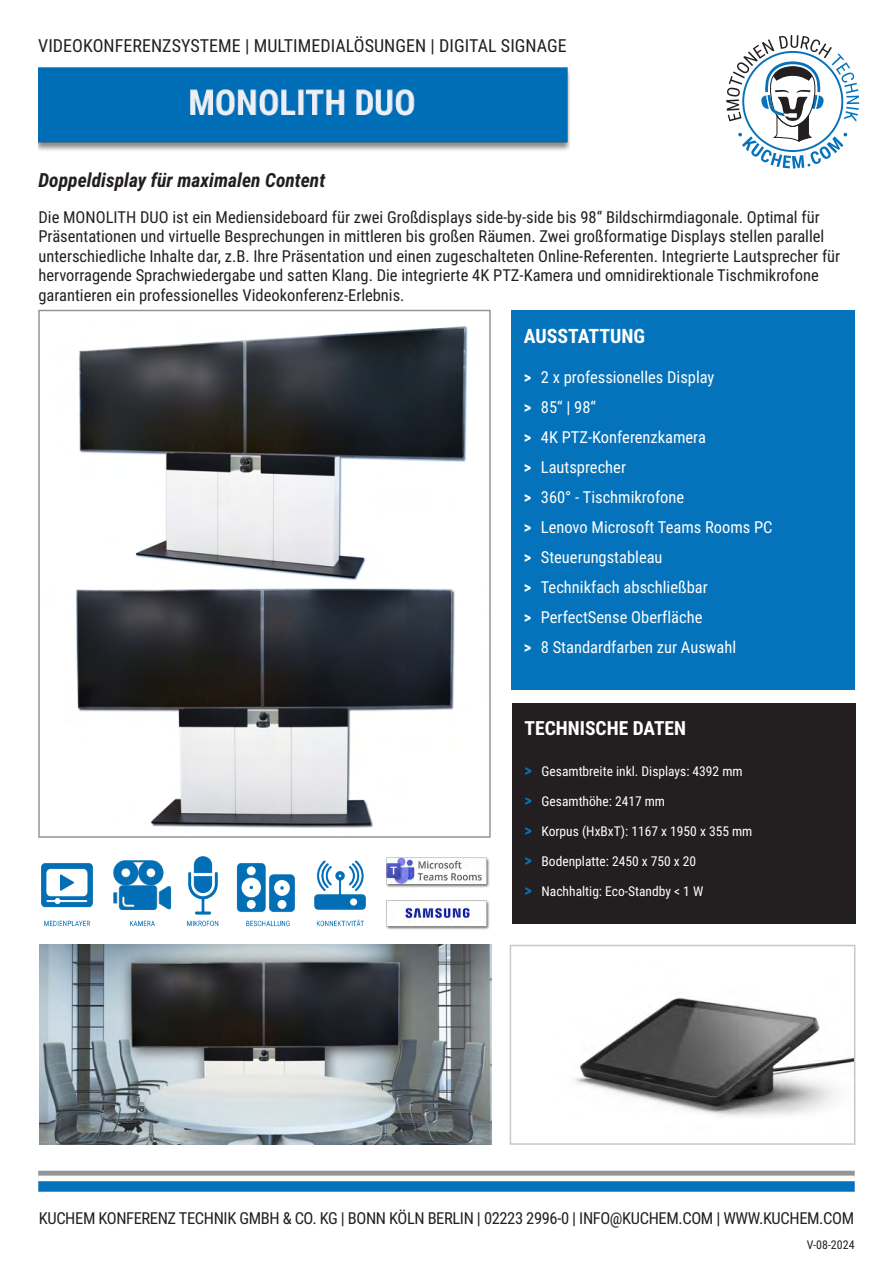
<style>
.page{position:relative;width:893px;height:1263px;background:#fff}
.page>*{position:absolute;margin:0;border:0;box-sizing:border-box;transform-origin:0 0}
.t1{font:700 19.8px "Roboto Condensed";color:#fff}
.t2{font:italic 700 19.5px "Roboto Condensed";color:#231f20}
.t3{font:700 19.5px "Roboto Condensed";color:#fff}
.t4{font:18px "Roboto Condensed";letter-spacing:.005em;color:#231f20}
.t5{font:16.5px/19.5px "Roboto Condensed";color:#231f20}
.t6{font:16.5px "Roboto Condensed";color:#fff}
.t7{font:16.5px "Roboto Condensed";letter-spacing:-.025em;color:#231f20}
.t8{font:13.5px "Roboto Condensed";color:#fff}
.t9{font:12px "Roboto Condensed";color:#231f20}
.s1{font-weight:700}
.s2{font-weight:700;font-size:16.5px;color:#0573bb}
</style>
<div class="page">
<div style="left:511px;top:310px;width:344px;height:380px;background:#0573bb"></div>
<div style="left:512px;top:703px;width:343px;height:220px;background:#231f20"></div>
<div style="left:38px;top:1171px;width:817px;height:7px;background:#929595"></div>
<div style="left:38px;top:1175px;width:817px;height:6px;background:#fff"></div>
<div style="left:38px;top:1181px;width:817px;height:11px;background:#0573bb"></div>
<img style="left:76px;top:588px;width:379px;height:240px">
<div style="left:38px;top:310px;width:453px;height:528px;border:2px solid #939598"></div>
<img style="left:39px;top:945px;width:452px;height:199px">
<svg style="left:726px;top:35px;width:133px;height:134px"></svg>
<img style="left:41px;top:856px;width:325px;height:71px">
<img style="left:386px;top:857px;width:104px;height:30px">
<img style="left:386px;top:900px;width:104px;height:30px">
<img style="left:79px;top:326px;width:389px;height:255px">
<img style="left:38px;top:67px;width:532px;height:84px">
<img style="left:575px;top:998px;width:277px;height:118px">
<div style="left:510px;top:945px;width:345px;height:200px;border:2px solid #c7c8ca"></div>
<p class="t4" style="left:38px;top:33px;width:530px">VIDEOKONFERENZSYSTEME | MULTIMEDIALÖSUNGEN | DIGITAL SIGNAGE</p>
<p class="t2" style="left:38px;top:166px;width:288px">Doppeldisplay für maximalen Content</p>
<p class="t5" style="left:38px;top:207px;width:803px">Die MONOLITH DUO ist ein Mediensideboard für zwei Großdisplays side-by-side bis 98‘‘ Bildschirmdiagonale. Optimal für Präsentationen und virtuelle Besprechungen in mittleren bis großen Räumen. Zwei großformatige Displays stellen parallel unterschiedliche Inhalte dar, z.B. Ihre Präsentation und einen zugeschalteten Online-Referenten. Integrierte Lautsprecher für hervorragende Sprachwiedergabe und satten Klang. Die integrierte 4K PTZ-Kamera und omnidirektionale Tischmikrofone garantieren ein professionelles Videokonferenz-Erlebnis.</p>
<p class="t1" style="left:524px;top:322px;width:123px">AUSSTATTUNG</p>
<p class="t6" style="left:524px;top:366px;width:192px"><span class="s1">&gt;</span> 2 x professionelles Display</p>
<p class="t6" style="left:524px;top:396px;width:74px"><span class="s1">&gt;</span> 85‘‘ | 98‘‘</p>
<p class="t6" style="left:524px;top:426px;width:184px"><span class="s1">&gt;</span> 4K PTZ-Konferenzkamera</p>
<p class="t6" style="left:524px;top:456px;width:104px"><span class="s1">&gt;</span> Lautsprecher</p>
<p class="t6" style="left:524px;top:486px;width:162px"><span class="s1">&gt;</span> 360° - Tischmikrofone</p>
<p class="t6" style="left:524px;top:516px;width:250px"><span class="s1">&gt;</span> Lenovo Microsoft Teams Rooms PC</p>
<p class="t6" style="left:524px;top:546px;width:140px"><span class="s1">&gt;</span> Steuerungstableau</p>
<p class="t6" style="left:524px;top:576px;width:185px"><span class="s1">&gt;</span> Technikfach abschließbar</p>
<p class="t6" style="left:524px;top:606px;width:180px"><span class="s1">&gt;</span> PerfectSense Oberfläche</p>
<p class="t6" style="left:524px;top:636px;width:214px"><span class="s1">&gt;</span> 8 Standardfarben zur Auswahl</p>
<p class="t3" style="left:525px;top:714px;width:163px">TECHNISCHE DATEN</p>
<p class="t8" style="left:525px;top:761px;width:220px"><span class="s2">&gt;</span> Gesamtbreite inkl. Displays: 4392 mm</p>
<p class="t8" style="left:525px;top:791px;width:142px"><span class="s2">&gt;</span> Gesamthöhe: 2417 mm</p>
<p class="t8" style="left:525px;top:821px;width:229px"><span class="s2">&gt;</span> Korpus (HxBxT): 1167 x 1950 x 355 mm</p>
<p class="t8" style="left:525px;top:851px;width:173px"><span class="s2">&gt;</span> Bodenplatte: 2450 x 750 x 20</p>
<p class="t8" style="left:525px;top:881px;width:180px"><span class="s2">&gt;</span> Nachhaltig: Eco-Standby &lt; 1 W</p>
<p class="t7" style="left:39px;top:1206px;width:817px">KUCHEM KONFERENZ TECHNIK GMBH &amp; CO. KG | BONN KÖLN BERLIN | 02223 2996-0 | INFO@KUCHEM.COM | WWW.KUCHEM.COM</p>
<p class="t9" style="left:807px;top:1237px;width:50px">V-08-2024</p>
</div>
